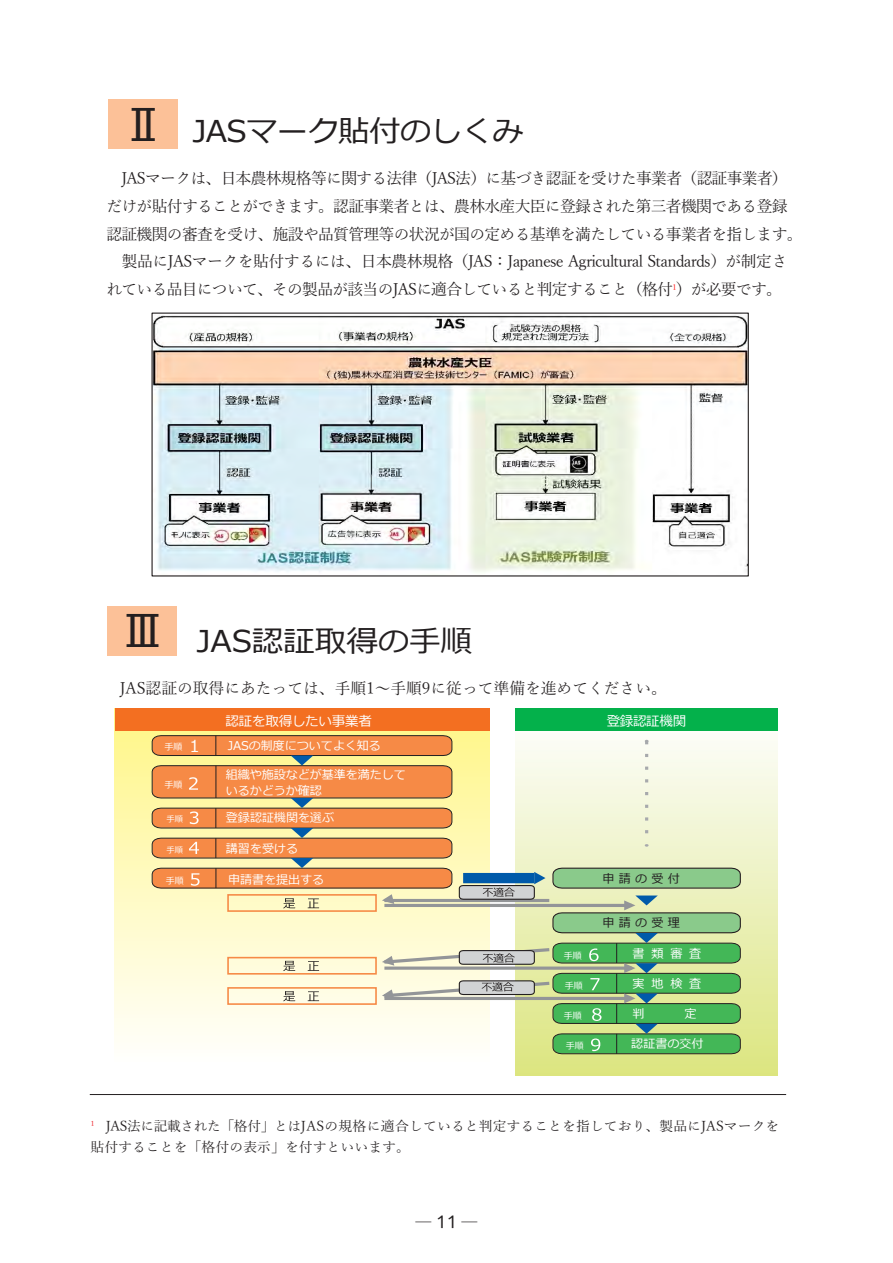
<style>
.page{position:relative;width:893px;height:1263px;background:#fff}
.page>*{position:absolute;margin:0;border:0;box-sizing:border-box;transform-origin:0 0}
.t1{font:45px "Meiryo";color:#231f20}
.t2{font:30px "Meiryo";letter-spacing:-.02em;color:#231f20;scale:1.05 1}
.t3{font:30px "Meiryo";color:#231f20;scale:1.05 1}
.t4{font:15.9px "Yu Mincho";letter-spacing:-.045em;color:#231f20}
.t5{font:15.9px "Yu Mincho";color:#231f20}
.t6{font:15.9px "PUD Shin Go Pr 6 N";color:#231f20}
.t7{font:13.5px/21px "Yu Mincho";color:#231f20}
.t8{font:13.5px "Meiryo";letter-spacing:-.015em;color:#fff}
.t9{font:12px/16.5px "Meiryo";color:#fff}
.t10{font:12px "Meiryo";letter-spacing:.36em;color:#231f20}
.t11{font:9px "Meiryo";color:#fff}
.t12{font:8.25px "Meiryo";color:#fff}
.s1{font-size:16.5px}
</style>
<div class="page">
<div style="left:108px;top:99px;width:70px;height:50px;background:#fcc198"></div>
<img style="left:154px;top:315px;width:593px;height:257px">
<div style="left:107px;top:606px;width:70px;height:49px;background:#fcc198"></div>
<svg style="left:151px;top:735px;width:302px;height:21px"></svg>
<svg style="left:291px;top:755px;width:367px;height:279px"></svg>
<svg style="left:645px;top:740px;width:3px;height:107px"></svg>
<div style="left:164px;top:736px;width:281px;height:17px;background:#f68a46"></div>
<svg style="left:151px;top:765px;width:302px;height:34px;background:#d5844a"></svg>
<div style="left:226px;top:766px;width:212px;height:32px;background:#f68a46"></div>
<svg style="left:151px;top:807px;width:302px;height:22px;background:#dc894d"></svg>
<img style="left:226px;top:807px;width:150px;height:21px">
<div style="left:516px;top:709px;width:262px;height:22px;background:#04b14b"></div>
<div style="left:115px;top:709px;width:374px;height:22px;background:#f36f21"></div>
<img style="left:566px;top:1032px;width:41px;height:25px">
<svg style="left:552px;top:1033px;width:189px;height:21px;background:#48ab55"></svg>
<svg style="left:151px;top:837px;width:302px;height:22px;background:#e1874b"></svg>
<svg style="left:151px;top:867px;width:590px;height:157px;background:#cbd5a9"></svg>
<hr style="left:90px;top:1094px;width:696px;height:1px;background:#231f20">
<h1 class="t1" style="left:121px;top:93px;width:46px">Ⅱ</h1>
<h2 class="t2" style="left:193px;top:110px;width:317px">JASマーク貼付のしくみ</h2>
<p class="t4" style="left:122px;top:164px;width:668px">JASマークは、日本農林規格等に関する法律（JAS法）に基づき認証を受けた事業者（認証事業者）</p>
<p class="t4" style="left:106px;top:191px;width:683px">だけが貼付することができます。認証事業者とは、農林水産大臣に登録された第三者機関である登録</p>
<p class="t4" style="left:106px;top:219px;width:698px">認証機関の審査を受け、施設や品質管理等の状況が国の定める基準を満たしている事業者を指します。</p>
<p class="t4" style="left:122px;top:247px;width:667px">製品にJASマークを貼付するには、日本農林規格（JAS：Japanese Agricultural Standards）が制定さ</p>
<p class="t4" style="left:106px;top:274px;width:677px">れている品目について、その製品が該当のJASに適合していると判定すること（格付<sup>1</sup>）が必要です。</p>
<h1 class="t1" style="left:120px;top:599px;width:46px">Ⅲ</h1>
<h2 class="t3" style="left:196px;top:620px;width:264px">JAS認証取得の手順</h2>
<p class="t5" style="left:120px;top:673px;width:549px">JAS認証の取得にあたっては、手順1～手順9に従って準備を進めてください。</p>
<p class="t8" style="left:226px;top:711px;width:148px">認証を取得したい事業者</p>
<p class="t8" style="left:607px;top:711px;width:81px">登録認証機関</p>
<p class="t11" style="left:164px;top:741px;width:37px">手順 <span class="s1">1</span></p>
<p class="t9" style="left:228px;top:738px;width:155px">JASの制度についてよく知る</p>
<p class="t11" style="left:164px;top:779px;width:19px">手順</p>
<p class="t9" style="left:226px;top:767px;width:182px">組織や施設などが基準を満たしているかどうか確認</p>
<p class="t12" style="left:166px;top:814px;width:18px">手順</p>
<p class="t9" style="left:226px;top:810px;width:110px">登録認証機関を選ぶ</p>
<p class="t9" style="left:226px;top:841px;width:74px">講習を受ける</p>
<p class="t12" style="left:166px;top:844px;width:18px">手順</p>
<p class="t11" style="left:166px;top:874px;width:19px">手順</p>
<p class="t9" style="left:228px;top:872px;width:98px">申請書を提出する</p>
<p class="t10" style="left:602px;top:870px;width:79px">申請の受付</p>
<p class="t10" style="left:602px;top:915px;width:79px">申請の受理</p>
<p class="t11" style="left:564px;top:950px;width:19px">手順</p>
<p class="t9" style="left:632px;top:945px;width:70px">書類審査</p>
<p class="t9" style="left:632px;top:976px;width:70px">実地検査</p>
<p class="t9" style="left:632px;top:1006px;width:14px">判</p>
<p class="t9" style="left:685px;top:1006px;width:14px">定</p>
<p class="t9" style="left:631px;top:1036px;width:74px">認証書の交付</p>
<p class="t11" style="left:565px;top:979px;width:19px">手順</p>
<p class="t11" style="left:564px;top:1010px;width:19px">手順</p>
<p class="t11" style="left:566px;top:1040px;width:19px">手順</p>
<p class="t7" style="left:91px;top:1114px;width:690px"><sup>1</sup> JAS法に記載された「格付」とはJASの規格に適合していると判定することを指しており、製品にJASマークを貼付することを「格付の表示」を付すといいます。</p>
<p class="t6" style="left:415px;top:1213px;width:64px">─ 11 ─</p>
</div>
